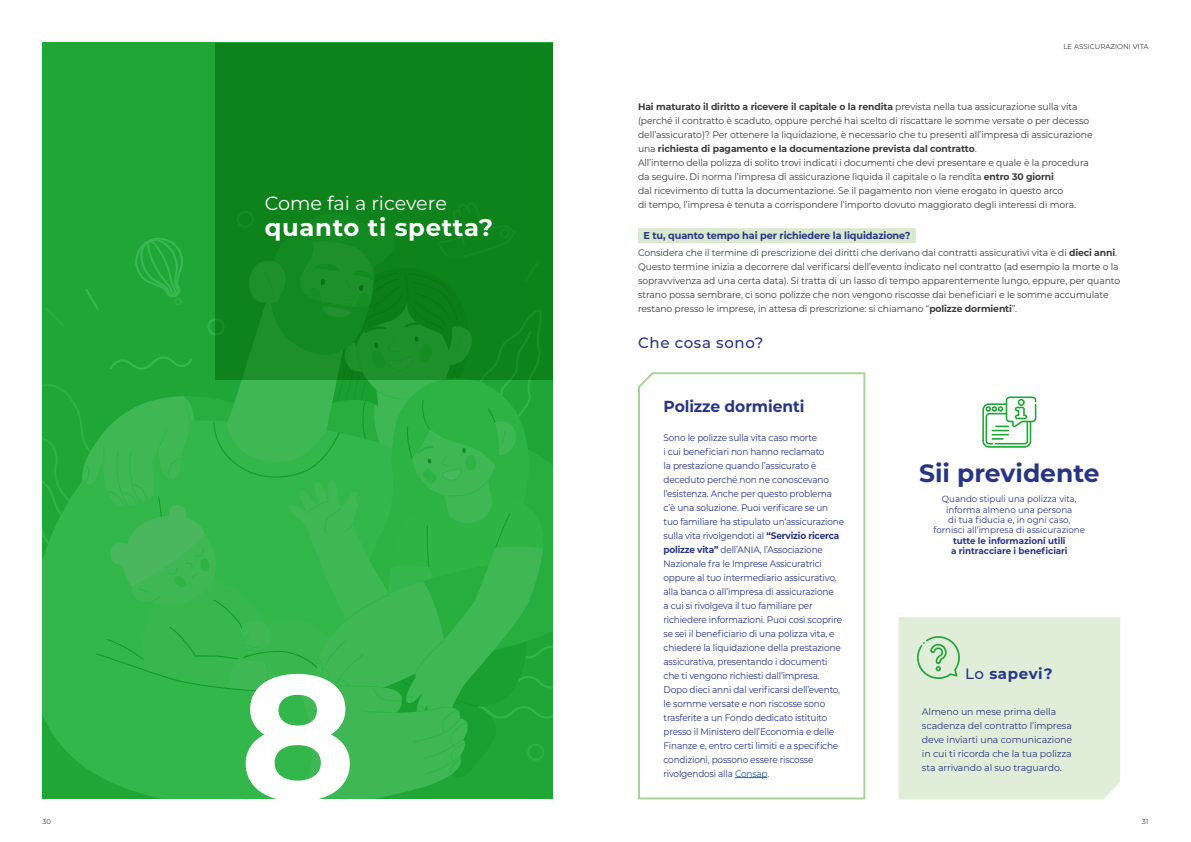
<style>
.page{position:relative;width:1191px;height:842px;background:#fff}
.page>*{position:absolute;margin:0;border:0;box-sizing:border-box;transform-origin:0 0}
.t1{font:700 176.4px "Montserrat";color:#fff}
.t2{font:700 25px "Montserrat";color:#283583}
.t3{font:700 24px "Montserrat";letter-spacing:.03em;color:#fff}
.t4{font:19.2px "Montserrat";letter-spacing:-.01em;color:#fff}
.t5{font:700 16px "Montserrat";letter-spacing:-.005em;color:#283583}
.t6{font:500 15px "Montserrat";letter-spacing:.04em;color:#283583}
.t7{font:700 15px "Montserrat";letter-spacing:.04em;color:#283583}
.t8{font:700 10px "Montserrat";letter-spacing:-.01em;color:#283583}
.t9{font:9.5px/14px "Montserrat";letter-spacing:-.01em;color:#3c3c3b}
.t10{font:9.5px/14px "Montserrat";letter-spacing:-.02em;color:#283583;scale:.94 1}
.t11{font:9.5px/14px "Montserrat";letter-spacing:-.02em;color:#283583}
.t12{font:9px/10.4px "Montserrat";letter-spacing:-.005em;color:#283583}
.t13{font:700 9px "Montserrat";letter-spacing:-.005em;color:#283583}
.t14{font:7px "Montserrat";color:#3c3c3b}
.s1{font-weight:700}
.s2{color:#275b9b}
.s3{font-weight:500}
</style>
<div class="page">
<div style="left:43px;top:43px;width:510px;height:756px;background:#1fa637"></div>
<svg style="left:43px;top:201px;width:510px;height:598px"></svg>
<div style="left:527px;top:743px;width:17px;height:18px;border:2px solid #aaadd8;border-radius:50%"></div>
<div style="left:216px;top:43px;width:337px;height:336px;background:linear-gradient(to right,#128720,#0e831c)"></div>
<div style="left:638px;top:228px;width:277px;height:15px;background:#d8e9cf"></div>
<div style="left:898px;top:617px;width:222px;height:182px;background:#e0eed9"></div>
<svg style="left:917px;top:636px;width:43px;height:44px;background:#bce0ba"></svg>
<svg style="left:638px;top:372px;width:228px;height:428px"></svg>
<hr style="left:735px;top:777px;width:32px;height:1px;background:#275b9b">
<svg style="left:982px;top:396px;width:54px;height:52px"></svg>
<p class="t4" style="left:265px;top:190px;width:184px">Come fai a ricevere</p>
<p class="t3" style="left:265px;top:211px;width:230px">quanto ti spetta?</p>
<p class="t1" style="left:239px;top:610px;width:118px">8</p>
<p class="t14" style="left:1063px;top:41px;width:86px">LE ASSICURAZIONI VITA</p>
<p class="t9" style="left:638px;top:99px;width:456px"><span class="s1">Hai maturato il diritto a ricevere il capitale o la rendita</span> prevista nella tua assicurazione sulla vita (perché il contratto è scaduto, oppure perché hai scelto di riscattare le somme versate o per decesso dell’assicurato)? Per ottenere la liquidazione, è necessario che tu presenti all’impresa di assicurazione una <span class="s1">richiesta di pagamento e la documentazione prevista dal contratto</span>.</p>
<p class="t9" style="left:638px;top:155px;width:452px">All’interno della polizza di solito trovi indicati i documenti che devi presentare e quale è la procedura</p>
<p class="t9" style="left:638px;top:169px;width:417px">da seguire. Di norma l’impresa di assicurazione liquida il capitale o la rendita <span class="s1">entro 30 giorni</span></p>
<p class="t9" style="left:638px;top:183px;width:439px">dal ricevimento di tutta la documentazione. Se il pagamento non viene erogato in questo arco<br>di tempo, l’impresa è tenuta a corrispondere l’importo dovuto maggiorato degli interessi di mora.</p>
<p class="t8" style="left:643px;top:228px;width:269px">E tu, quanto tempo hai per richiedere la liquidazione?</p>
<p class="t9" style="left:638px;top:245px;width:483px">Considera che il termine di prescrizione dei diritti che derivano dai contratti assicurativi vita è di <span class="s1">dieci anni</span>.<br>Questo termine inizia a decorrere dal verificarsi dell’evento indicato nel contratto (ad esempio la morte o la sopravvivenza ad una certa data). Si tratta di un lasso di tempo apparentemente lungo, eppure, per quanto strano possa sembrare, ci sono polizze che non vengono riscosse dai beneficiari e le somme accumulate restano presso le imprese, in attesa di prescrizione: si chiamano “<span class="s1">polizze dormienti</span>”.</p>
<p class="t6" style="left:638px;top:332px;width:127px">Che cosa sono?</p>
<p class="t5" style="left:663px;top:395px;width:142px">Polizze dormienti</p>
<p class="t10" style="left:663px;top:430px;width:194px">Sono le polizze sulla vita caso morte<br>i cui beneficiari non hanno reclamato<br>la prestazione quando l’assicurato è deceduto perché non ne conoscevano l’esistenza. Anche per questo problema c’è una soluzione. Puoi verificare se un tuo familiare ha stipulato un‘assicurazione sulla vita rivolgendoti al <span class="s1">“Servizio ricerca polizze vita”</span> dell’ANIA, l’Associazione Nazionale fra le Imprese Assicuratrici oppure al tuo intermediario assicurativo, alla banca o all’impresa di assicurazione<br>a cui si rivolgeva il tuo familiare per richiedere informazioni. Puoi così scoprire se sei il beneficiario di una polizza vita, e chiedere la liquidazione della prestazione assicurativa, presentando i documenti che ti vengono richiesti dall’impresa.<br>Dopo dieci anni dal verificarsi dell’evento, le somme versate e non riscosse sono trasferite a un Fondo dedicato istituito presso il Ministero dell’Economia e delle Finanze e, entro certi limiti e a specifiche condizioni, possono essere riscosse rivolgendosi alla <span class="s2">Consap</span>.</p>
<p class="t2" style="left:919px;top:455px;width:182px">Sii previdente</p>
<p class="t12" style="left:942px;top:494px;width:136px">Quando stipuli una polizza vita,</p>
<p class="t12" style="left:946px;top:504px;width:128px">informa almeno una persona di tua fiducia e, in ogni caso,</p>
<p class="t12" style="left:933px;top:525px;width:153px">fornisci all’impresa di assicurazione</p>
<p class="t13" style="left:953px;top:534px;width:114px">tutte le informazioni utili</p>
<p class="t13" style="left:951px;top:544px;width:118px">a rintracciare i beneficiari</p>
<p class="t7" style="left:965px;top:663px;width:89px"><span class="s3">Lo</span> sapevi?</p>
<p class="t11" style="left:922px;top:704px;width:152px">Almeno un mese prima della scadenza del contratto l’impresa deve inviarti una comunicazione in cui ti ricorda che la tua polizza sta arrivando al suo traguardo.</p>
<p class="t14" style="left:43px;top:817px;width:10px">30</p>
<p class="t14" style="left:1142px;top:817px;width:8px">31</p>
</div>
